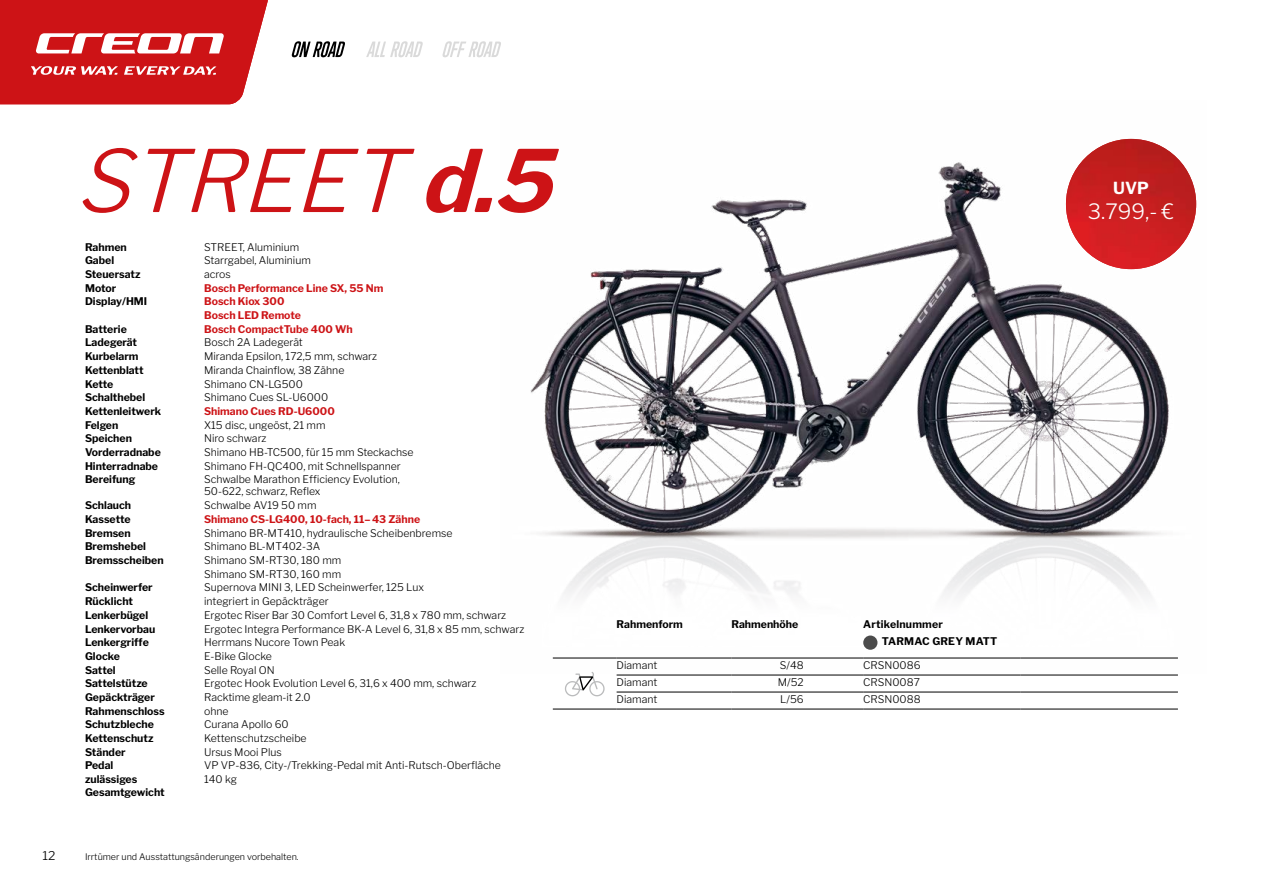
<style>
.page{position:relative;width:1263px;height:893px;background:#fff}
.page>*{position:absolute;margin:0;border:0;box-sizing:border-box;transform-origin:0 0}
.t1{font:italic 300 85.2px "Libre Franklin";color:#cd1316}
.t2{font:300 21px "Libre Franklin";color:#fff}
.t3{font:700 16.5px "Libre Franklin";color:#fff}
.t4{font:300 12px "Libre Franklin";color:#000;scale:1.04 1}
.t5{font:300 10.5px "Libre Franklin";color:#000}
.t6{font:700 10.5px/12.6px "Libre Franklin";color:#000}
.t7{font:700 10.5px "Libre Franklin";color:#cd1316}
.t8{font:700 10.5px "Libre Franklin";letter-spacing:.02em;color:#000}
.t9{font:300 9px "Libre Franklin";color:#000}
.s1{font-weight:700}
</style>
<div class="page">
<img style="left:530px;top:138px;width:667px;height:521px">
<svg style="left:0;top:0;width:268px;height:104px;background:#d43639"></svg>
<svg style="left:366px;top:41px;width:57px;height:16px"></svg>
<svg style="left:442px;top:41px;width:59px;height:16px"></svg>
<svg style="left:291px;top:41px;width:54px;height:16px"></svg>
<hr style="left:553px;top:658px;width:64px;height:1px;background:#000">
<hr style="left:617px;top:658px;width:114px;height:1px;background:#000">
<hr style="left:731px;top:658px;width:132px;height:1px;background:#000">
<hr style="left:863px;top:658px;width:157px;height:1px;background:#000">
<hr style="left:1020px;top:658px;width:158px;height:1px;background:#000">
<hr style="left:617px;top:675px;width:114px;height:1px;background:#000">
<hr style="left:731px;top:675px;width:132px;height:1px;background:#000">
<hr style="left:863px;top:675px;width:157px;height:1px;background:#000">
<hr style="left:1020px;top:675px;width:158px;height:1px;background:#000">
<hr style="left:617px;top:692px;width:114px;height:1px;background:#000">
<hr style="left:731px;top:692px;width:132px;height:1px;background:#000">
<hr style="left:863px;top:692px;width:157px;height:1px;background:#000">
<hr style="left:1020px;top:692px;width:158px;height:1px;background:#000">
<hr style="left:553px;top:709px;width:64px;height:1px;background:#000">
<hr style="left:617px;top:709px;width:114px;height:1px;background:#000">
<hr style="left:731px;top:709px;width:132px;height:1px;background:#000">
<hr style="left:863px;top:709px;width:157px;height:1px;background:#000">
<hr style="left:1020px;top:709px;width:158px;height:1px;background:#000">
<div style="left:863px;top:635px;width:14px;height:15px;background:#4b4b4b;border-radius:50%"></div>
<svg style="left:565px;top:672px;width:40px;height:25px"></svg>
<img style="left:1066px;top:139px;width:130px;height:130px;border-radius:65px">
<p class="t4" style="left:43px;top:846px;width:14px">12</p>
<p class="t1" style="left:75px;top:114px;width:508px">STREET <span class="s1">d.5</span></p>
<p class="t6" style="left:85px;top:240px;width:43px">Rahmen</p>
<p class="t5" style="left:204px;top:238px;width:97px">STREET, Aluminium</p>
<p class="t6" style="left:85px;top:253px;width:31px">Gabel</p>
<p class="t5" style="left:204px;top:252px;width:108px">Starrgabel, Aluminium</p>
<p class="t6" style="left:85px;top:267px;width:57px">Steuersatz</p>
<p class="t5" style="left:204px;top:266px;width:28px">acros</p>
<p class="t6" style="left:85px;top:281px;width:33px">Motor</p>
<p class="t7" style="left:204px;top:279px;width:181px">Bosch Performance Line SX, 55 Nm</p>
<p class="t6" style="left:85px;top:294px;width:64px">Display/HMI</p>
<p class="t7" style="left:204px;top:293px;width:82px">Bosch Kiox 300</p>
<p class="t7" style="left:204px;top:307px;width:98px">Bosch LED Remote</p>
<p class="t6" style="left:85px;top:322px;width:43px">Batterie</p>
<p class="t7" style="left:204px;top:321px;width:150px">Bosch CompactTube 400 Wh</p>
<p class="t6" style="left:85px;top:335px;width:54px">Ladegerät</p>
<p class="t5" style="left:204px;top:334px;width:100px">Bosch 2A Ladegerät</p>
<p class="t6" style="left:85px;top:349px;width:55px">Kurbelarm</p>
<p class="t5" style="left:204px;top:348px;width:174px">Miranda Epsilon, 172,5 mm, schwarz</p>
<p class="t6" style="left:85px;top:363px;width:60px">Kettenblatt</p>
<p class="t5" style="left:204px;top:362px;width:142px">Miranda Chainflow, 38 Zähne</p>
<p class="t6" style="left:85px;top:376px;width:30px">Kette</p>
<p class="t5" style="left:204px;top:375px;width:100px">Shimano CN-LG500</p>
<p class="t6" style="left:85px;top:390px;width:62px">Schalthebel</p>
<p class="t5" style="left:204px;top:389px;width:126px">Shimano Cues SL-U6000</p>
<p class="t6" style="left:85px;top:404px;width:78px">Kettenleitwerk</p>
<p class="t7" style="left:204px;top:403px;width:132px">Shimano Cues RD-U6000</p>
<p class="t6" style="left:85px;top:417px;width:35px">Felgen</p>
<p class="t5" style="left:204px;top:416px;width:123px">X15 disc, ungeöst, 21 mm</p>
<p class="t6" style="left:85px;top:431px;width:48px">Speichen</p>
<p class="t5" style="left:204px;top:430px;width:64px">Niro schwarz</p>
<p class="t6" style="left:85px;top:445px;width:77px">Vorderradnabe</p>
<p class="t5" style="left:204px;top:444px;width:211px">Shimano HB-TC500, für 15 mm Steckachse</p>
<p class="t6" style="left:85px;top:459px;width:75px">Hinterradnabe</p>
<p class="t5" style="left:204px;top:458px;width:198px">Shimano FH-QC400, mit Schnellspanner</p>
<p class="t6" style="left:85px;top:472px;width:52px">Bereifung</p>
<p class="t5" style="left:204px;top:471px;width:197px">Schwalbe Marathon Efficiency Evolution,</p>
<p class="t5" style="left:204px;top:483px;width:118px">50-622, schwarz, Reflex</p>
<p class="t6" style="left:85px;top:498px;width:48px">Schlauch</p>
<p class="t5" style="left:204px;top:497px;width:114px">Schwalbe AV19 50 mm</p>
<p class="t6" style="left:85px;top:512px;width:47px">Kassette</p>
<p class="t7" style="left:204px;top:511px;width:218px">Shimano CS-LG400, 10-fach, 11– 43 Zähne</p>
<p class="t6" style="left:85px;top:526px;width:47px">Bremsen</p>
<p class="t5" style="left:204px;top:525px;width:250px">Shimano BR-MT410, hydraulische Scheibenbremse</p>
<p class="t6" style="left:85px;top:539px;width:63px">Bremshebel</p>
<p class="t5" style="left:204px;top:538px;width:118px">Shimano BL-MT402-3A</p>
<p class="t6" style="left:85px;top:553px;width:80px">Bremsscheiben</p>
<p class="t5" style="left:204px;top:552px;width:139px">Shimano SM-RT30, 180 mm</p>
<p class="t5" style="left:204px;top:566px;width:139px">Shimano SM-RT30, 160 mm</p>
<p class="t6" style="left:85px;top:580px;width:69px">Scheinwerfer</p>
<p class="t5" style="left:204px;top:579px;width:221px">Supernova MINI 3, LED Scheinwerfer, 125 Lux</p>
<p class="t6" style="left:85px;top:594px;width:49px">Rücklicht</p>
<p class="t5" style="left:204px;top:593px;width:126px">integriert in Gepäckträger</p>
<p class="t6" style="left:85px;top:608px;width:65px">Lenkerbügel</p>
<p class="t5" style="left:204px;top:607px;width:304px">Ergotec Riser Bar 30 Comfort Level 6, 31,8 x 780 mm, schwarz</p>
<p class="t6" style="left:85px;top:621px;width:72px">Lenkervorbau</p>
<p class="t5" style="left:204px;top:620px;width:322px">Ergotec Integra Performance BK-A Level 6, 31,8 x 85 mm, schwarz</p>
<p class="t6" style="left:85px;top:635px;width:65px">Lenkergriffe</p>
<p class="t5" style="left:204px;top:634px;width:143px">Herrmans Nucore Town Peak</p>
<p class="t6" style="left:85px;top:649px;width:36px">Glocke</p>
<p class="t5" style="left:204px;top:648px;width:69px">E-Bike Glocke</p>
<p class="t6" style="left:85px;top:663px;width:32px">Sattel</p>
<p class="t5" style="left:204px;top:662px;width:72px">Selle Royal ON</p>
<p class="t6" style="left:85px;top:676px;width:64px">Sattelstütze</p>
<p class="t5" style="left:204px;top:675px;width:274px">Ergotec Hook Evolution Level 6, 31,6 x 400 mm, schwarz</p>
<p class="t6" style="left:85px;top:690px;width:71px">Gepäckträger</p>
<p class="t5" style="left:204px;top:689px;width:108px">Racktime gleam-it 2.0</p>
<p class="t6" style="left:85px;top:704px;width:81px">Rahmenschloss</p>
<p class="t5" style="left:204px;top:703px;width:26px">ohne</p>
<p class="t6" style="left:85px;top:717px;width:70px">Schutzbleche</p>
<p class="t5" style="left:204px;top:716px;width:86px">Curana Apollo 60</p>
<p class="t6" style="left:85px;top:731px;width:70px">Kettenschutz</p>
<p class="t5" style="left:204px;top:730px;width:104px">Kettenschutzscheibe</p>
<p class="t6" style="left:85px;top:745px;width:42px">Ständer</p>
<p class="t5" style="left:204px;top:744px;width:79px">Ursus Mooi Plus</p>
<p class="t6" style="left:85px;top:758px;width:30px">Pedal</p>
<p class="t5" style="left:204px;top:757px;width:298px">VP VP-836, City-/Trekking-Pedal mit Anti-Rutsch-Oberfläche</p>
<p class="t6" style="left:85px;top:772px;width:81px">zulässiges<br>Gesamtgewicht</p>
<p class="t5" style="left:204px;top:771px;width:34px">140 kg</p>
<p class="t9" style="left:85px;top:850px;width:215px">Irrtümer und Ausstattungsänderungen vorbehalten.</p>
<p class="t6" style="left:617px;top:617px;width:68px">Rahmenform</p>
<p class="t6" style="left:731px;top:617px;width:68px">Rahmenhöhe</p>
<p class="t8" style="left:863px;top:616px;width:81px">Artikelnummer</p>
<p class="t8" style="left:882px;top:633px;width:117px">TARMAC GREY MATT</p>
<p class="t5" style="left:617px;top:657px;width:42px">Diamant</p>
<p class="t5" style="left:780px;top:657px;width:25px">S/48</p>
<p class="t5" style="left:863px;top:657px;width:59px">CRSN0086</p>
<p class="t5" style="left:617px;top:674px;width:42px">Diamant</p>
<p class="t5" style="left:778px;top:674px;width:27px">M/52</p>
<p class="t5" style="left:863px;top:674px;width:58px">CRSN0087</p>
<p class="t5" style="left:617px;top:691px;width:42px">Diamant</p>
<p class="t5" style="left:780px;top:691px;width:25px">L/56</p>
<p class="t5" style="left:863px;top:691px;width:59px">CRSN0088</p>
<p class="t3" style="left:1113px;top:175px;width:37px">UVP</p>
<p class="t2" style="left:1088px;top:195px;width:88px">3.799,- €</p>
</div>
